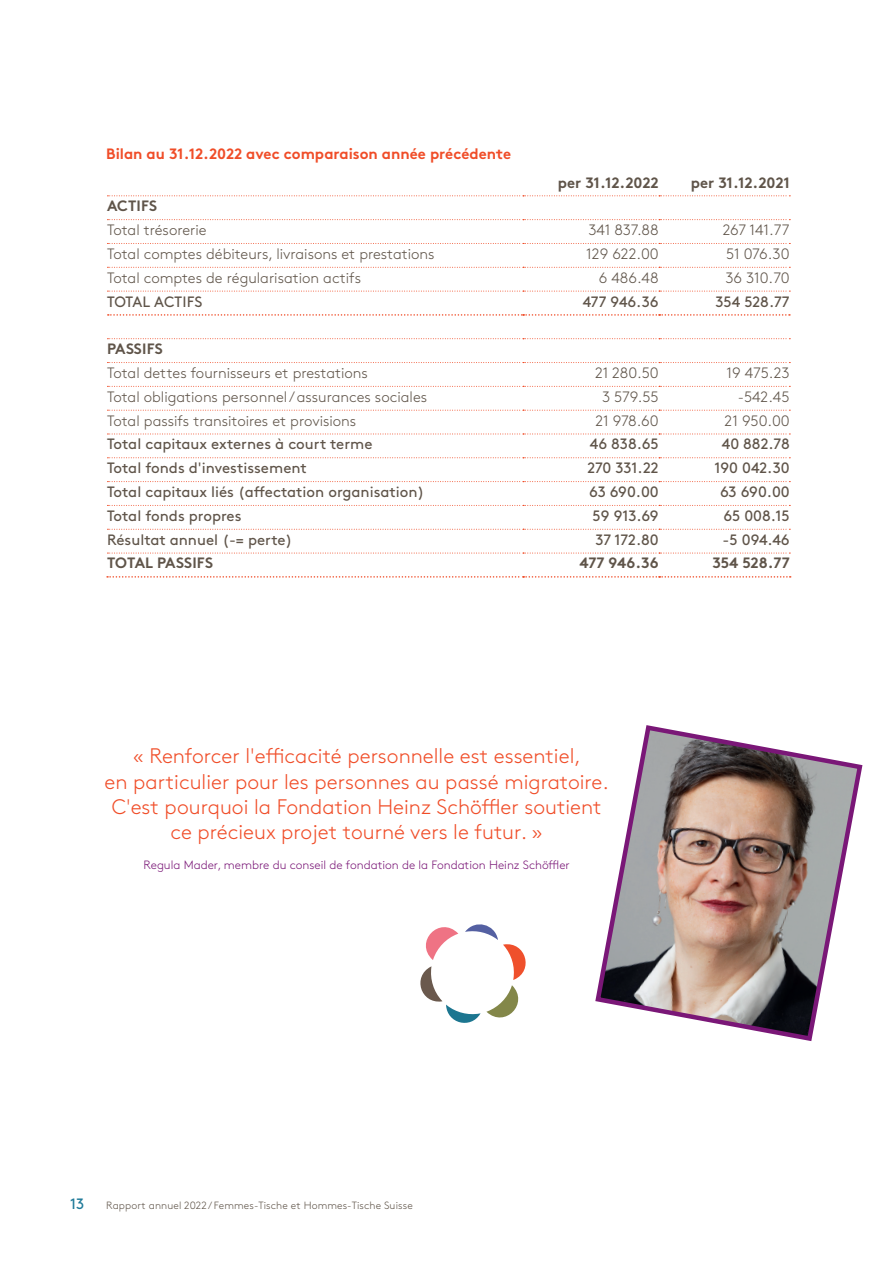
<style>
.page{position:relative;width:893px;height:1263px;background:#fff}
.page>*{position:absolute;margin:0;border:0;box-sizing:border-box;transform-origin:0 0}
.t1{font:300 21px/25.2px "Brown Pro";color:#f04d28;text-align:center}
.t2{font:300 15px "Brown Pro";color:#5f5449}
.t3{font:15px "Brown Pro";color:#5f5449}
.t4{font:700 15px "Brown Pro";color:#5f5449}
.t5{font:700 15px "Brown Pro";color:#f04d28}
.t6{font:15px "Brown Pro Regular Alt";color:#5f5449}
.t7{font:15px "Brown Pro";color:#1f7a99}
.t8{font:300 12px "Brown Pro";color:#7a1777}
.t9{font:300 10.5px "Brown Pro";letter-spacing:.01em;color:#5f5449}
</style>
<div class="page">
<svg style="left:107px;top:195px;width:684px;height:383px"></svg>
<svg style="left:420px;top:924px;width:106px;height:99px"></svg>
<img style="left:595px;top:725px;width:268px;height:316px">
<p class="t5" style="left:106px;top:142px;width:406px">Bilan au 31.12.2022 avec comparaison année précédente</p>
<p class="t4" style="left:558px;top:170px;width:102px">per 31.12.2022</p>
<p class="t4" style="left:691px;top:170px;width:100px">per 31.12.2021</p>
<p class="t4" style="left:107px;top:194px;width:52px">ACTIFS</p>
<p class="t2" style="left:107px;top:219px;width:101px">Total trésorerie</p>
<p class="t2" style="left:588px;top:219px;width:72px">341 837.88</p>
<p class="t2" style="left:723px;top:219px;width:68px">267 141.77</p>
<p class="t2" style="left:107px;top:243px;width:329px">Total comptes débiteurs, livraisons et prestations</p>
<p class="t2" style="left:586px;top:243px;width:74px">129 622.00</p>
<p class="t2" style="left:726px;top:243px;width:65px">51 076.30</p>
<p class="t2" style="left:107px;top:266px;width:256px">Total comptes de régularisation actifs</p>
<p class="t2" style="left:599px;top:266px;width:62px">6 486.48</p>
<p class="t2" style="left:725px;top:266px;width:66px">36 310.70</p>
<p class="t6" style="left:107px;top:290px;width:97px">TOTAL ACTIFS</p>
<p class="t6" style="left:583px;top:290px;width:78px">477 946.36</p>
<p class="t6" style="left:715px;top:290px;width:76px">354 528.77</p>
<p class="t4" style="left:107px;top:337px;width:57px">PASSIFS</p>
<p class="t2" style="left:107px;top:362px;width:262px">Total dettes fournisseurs et prestations</p>
<p class="t2" style="left:595px;top:362px;width:65px">21 280.50</p>
<p class="t2" style="left:727px;top:362px;width:65px">19 475.23</p>
<p class="t2" style="left:107px;top:386px;width:322px">Total obligations personnel / assurances sociales</p>
<p class="t2" style="left:602px;top:386px;width:58px">3 579.55</p>
<p class="t2" style="left:738px;top:386px;width:53px">-542.45</p>
<p class="t2" style="left:107px;top:409px;width:251px">Total passifs transitoires et provisions</p>
<p class="t2" style="left:595px;top:409px;width:65px">21 978.60</p>
<p class="t2" style="left:725px;top:409px;width:67px">21 950.00</p>
<p class="t3" style="left:107px;top:433px;width:267px">Total capitaux externes à court terme</p>
<p class="t3" style="left:590px;top:433px;width:70px">46 838.65</p>
<p class="t3" style="left:722px;top:433px;width:69px">40 882.78</p>
<p class="t3" style="left:107px;top:457px;width:201px">Total fonds d'investissement</p>
<p class="t3" style="left:587px;top:457px;width:73px">270 331.22</p>
<p class="t3" style="left:714px;top:457px;width:77px">190 042.30</p>
<p class="t3" style="left:107px;top:480px;width:319px">Total capitaux liés (affectation organisation)</p>
<p class="t3" style="left:589px;top:480px;width:71px">63 690.00</p>
<p class="t3" style="left:720px;top:480px;width:71px">63 690.00</p>
<p class="t3" style="left:107px;top:504px;width:136px">Total fonds propres</p>
<p class="t3" style="left:593px;top:504px;width:68px">59 913.69</p>
<p class="t3" style="left:723px;top:504px;width:68px">65 008.15</p>
<p class="t3" style="left:107px;top:528px;width:187px">Résultat annuel (-= perte)</p>
<p class="t3" style="left:595px;top:528px;width:65px">37 172.80</p>
<p class="t3" style="left:723px;top:528px;width:69px">-5 094.46</p>
<p class="t4" style="left:107px;top:551px;width:107px">TOTAL PASSIFS</p>
<p class="t4" style="left:579px;top:551px;width:81px">477 946.36</p>
<p class="t4" style="left:712px;top:551px;width:79px">354 528.77</p>
<h1 class="t1" style="left:104px;top:742px;width:506px">« Renforcer l'efficacité personnelle est essentiel,<br>en particulier pour les personnes au passé migratoire.<br>C'est pourquoi la Fondation Heinz Schöffler soutient ce précieux projet tourné vers le futur. »</h1>
<p class="t8" style="left:144px;top:856px;width:428px">Regula Mader, membre du conseil de fondation de la Fondation Heinz Schöffler</p>
<p class="t7" style="left:70px;top:1192px;width:16px">13</p>
<p class="t9" style="left:106px;top:1198px;width:308px">Rapport annuel 2022 / Femmes-Tische et Hommes-Tische Suisse</p>
</div>
